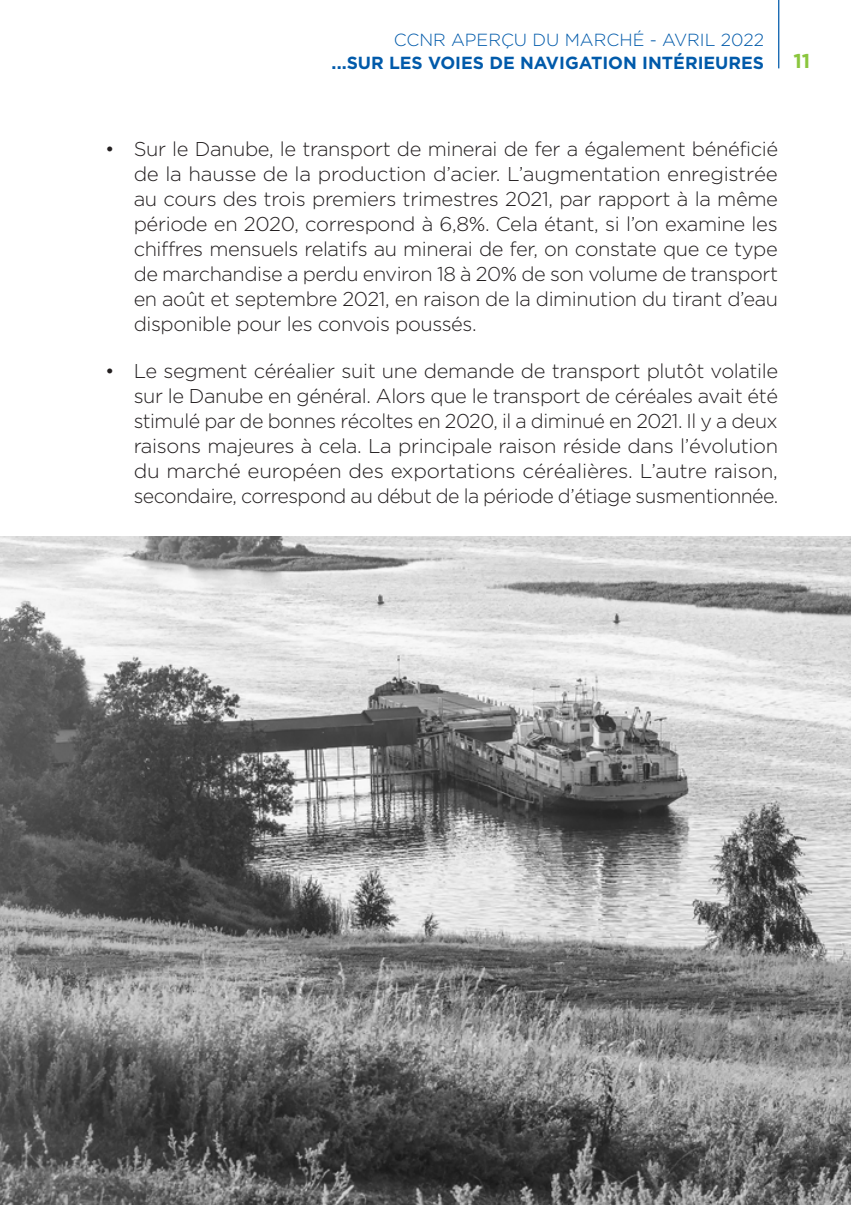
<style>
.page{position:relative;width:851px;height:1205px;background:#fff}
.page>*{position:absolute;margin:0;border:0;box-sizing:border-box;transform-origin:0 0}
.t1{font:300 20px/25px "Gotham";letter-spacing:-.025em;color:#231f20;text-align:justify}
.t2{font:700 20px "Gotham";color:#8bc63e}
.t3{font:700 17.5px "Gotham";color:#015aaa}
.t4{font:300 17.5px "Gotham";color:#015aaa}
</style>
<div class="page">
<hr style="left:778px;top:0;width:1px;height:68px;background:#015aaa">
<img style="left:0;top:536px;width:850px;height:669px">
<p class="t4" style="left:394px;top:31px;width:371px">CCNR APERÇU DU MARCHÉ - AVRIL 2022</p>
<p class="t3" style="left:331px;top:53px;width:434px">...SUR LES VOIES DE NAVIGATION INTÉRIEURES</p>
<p class="t2" style="left:793px;top:49px;width:18px">11</p>
<p class="t1" style="left:134px;top:137px;width:646px;text-indent:-28px">• Sur le Danube, le transport de minerai de fer a également bénéficié de la hausse de la production d’acier. L’augmentation enregistrée au cours des trois premiers trimestres 2021, par rapport à la même période en 2020, correspond à 6,8%. Cela étant, si l’on examine les chiffres mensuels relatifs au minerai de fer, on constate que ce type de marchandise a perdu environ 18 à 20% de son volume de transport en août et septembre 2021, en raison de la diminution du tirant d’eau disponible pour les convois poussés.</p>
<p class="t1" style="left:134px;top:358px;width:646px;text-indent:-28px">• Le segment céréalier suit une demande de transport plutôt volatile sur le Danube en général. Alors que le transport de céréales avait été stimulé par de bonnes récoltes en 2020, il a diminué en 2021. Il y a deux raisons majeures à cela. La principale raison réside dans l’évolution du marché européen des exportations céréalières. L’autre raison, secondaire, correspond au début de la période d’étiage susmentionnée.</p>
</div>
